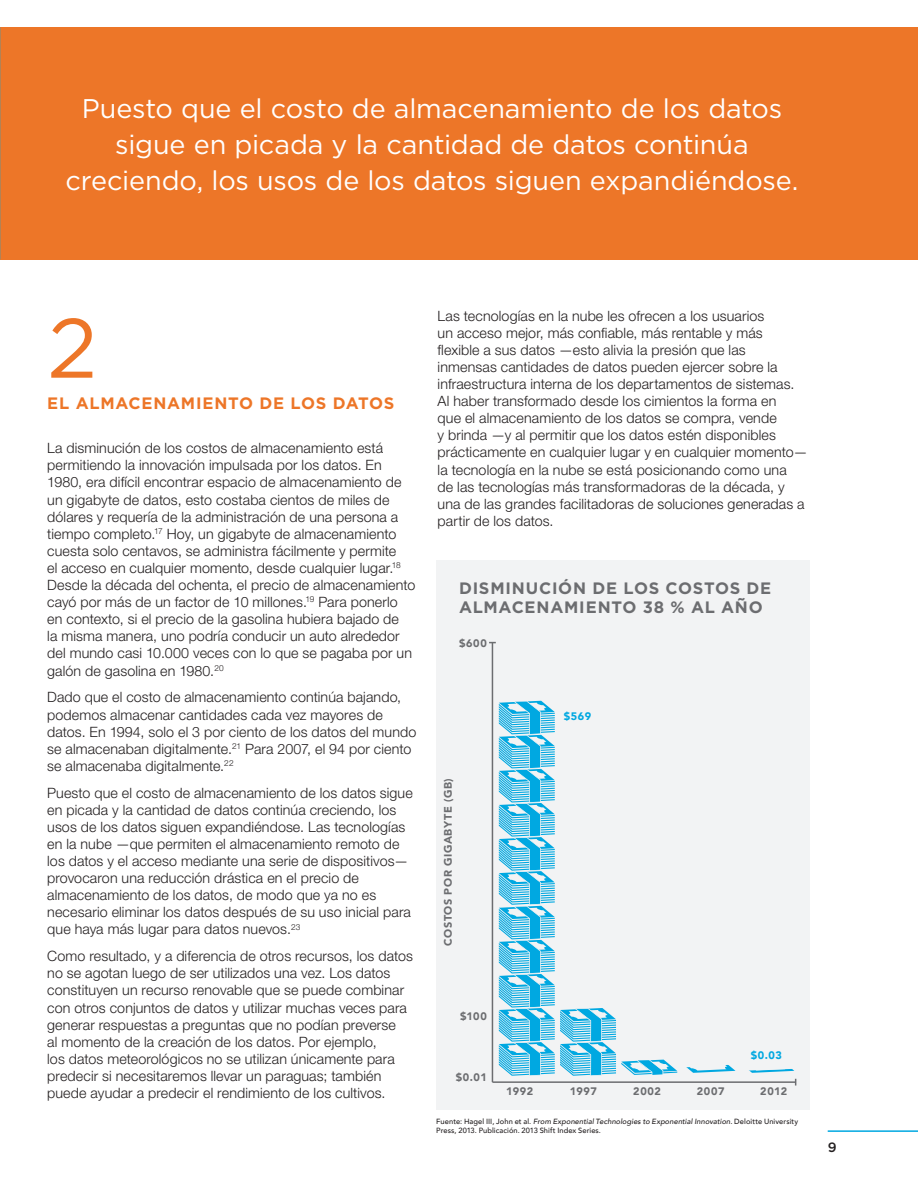
<style>
.page{position:relative;width:918px;height:1188px;background:#fff}
.page>*{position:absolute;margin:0;border:0;box-sizing:border-box;transform-origin:0 0}
.t1{font:84px "Gotham";color:#ed7628}
.t2{font:27px/36px "Gotham";letter-spacing:-.005em;color:#fff;text-align:center}
.t3{font:700 16.5px/19.8px "Gotham";letter-spacing:.045em;color:#6c6d70}
.t4{font:700 16.5px "Gotham";letter-spacing:.04em;color:#ed7628}
.t5{font:300 14.25px/17.1px "Helvetica Neue LT Std";letter-spacing:.01em;color:#231f20}
.t6{font:500 13.5px "Gotham";color:#231f20}
.t7{font:900 10.8px "Avenir";letter-spacing:.055em;color:#6c6d70}
.t8{font:900 10.8px "Avenir";color:#00a8e1}
.t9{font:500 7.5px/9.4px "Avenir";letter-spacing:.01em;color:#231f20}
.s1{font-style:italic}
</style>
<div class="page">
<hr style="left:828px;top:1130px;width:90px;height:2px;background:#00a8e1">
<div style="left:436px;top:561px;width:374px;height:549px;background:#f2f3f4"></div>
<div style="left:0;top:27px;width:918px;height:232px;background:#ed7628"></div>
<hr style="left:492px;top:643px;width:1px;height:439px;background:#6c6d70">
<hr style="left:492px;top:1081px;width:304px;height:2px;background:#6c6d70">
<svg style="left:499px;top:701px;width:297px;height:385px"></svg>
<h2 class="t2" style="left:66px;top:90px;width:734px">Puesto que el costo de almacenamiento de los datos sigue en picada y la cantidad de datos continúa creciendo, los usos de los datos siguen expandiéndose.</h2>
<h1 class="t1" style="left:47px;top:294px;width:52px">2</h1>
<p class="t4" style="left:47px;top:392px;width:349px">EL ALMACENAMIENTO DE LOS DATOS</p>
<p class="t5" style="left:47px;top:439px;width:370px">La disminución de los costos de almacenamiento está permitiendo la innovación impulsada por los datos. En 1980, era difícil encontrar espacio de almacenamiento de un gigabyte de datos, esto costaba cientos de miles de dólares y requería de la administración de una persona a tiempo completo.<sup>17</sup> Hoy, un gigabyte de almacenamiento cuesta solo centavos, se administra fácilmente y permite<br>el acceso en cualquier momento, desde cualquier lugar.<sup>18<br></sup>Desde la década del ochenta, el precio de almacenamiento cayó por más de un factor de 10 millones.<sup>19</sup> Para ponerlo en contexto, si el precio de la gasolina hubiera bajado de<br>la misma manera, uno podría conducir un auto alrededor del mundo casi 10.000 veces con lo que se pagaba por un galón de gasolina en 1980.<sup>20</sup></p>
<p class="t5" style="left:47px;top:689px;width:371px">Dado que el costo de almacenamiento continúa bajando, podemos almacenar cantidades cada vez mayores de datos. En 1994, solo el 3 por ciento de los datos del mundo se almacenaban digitalmente.<sup>21</sup> Para 2007, el 94 por ciento se almacenaba digitalmente.<sup>22</sup></p>
<p class="t5" style="left:47px;top:784px;width:367px">Puesto que el costo de almacenamiento de los datos sigue en picada y la cantidad de datos continúa creciendo, los usos de los datos siguen expandiéndose. Las tecnologías en la nube —que permiten el almacenamiento remoto de los datos y el acceso mediante una serie de dispositivos— provocaron una reducción drástica en el precio de almacenamiento de los datos, de modo que ya no es necesario eliminar los datos después de su uso inicial para que haya más lugar para datos nuevos.<sup>23</sup></p>
<p class="t5" style="left:47px;top:947px;width:367px">Como resultado, y a diferencia de otros recursos, los datos no se agotan luego de ser utilizados una vez. Los datos constituyen un recurso renovable que se puede combinar con otros conjuntos de datos y utilizar muchas veces para generar respuestas a preguntas que no podían preverse<br>al momento de la creación de los datos. Por ejemplo,<br>los datos meteorológicos no se utilizan únicamente para predecir si necesitaremos llevar un paraguas; también puede ayudar a predecir el rendimiento de los cultivos.</p>
<p class="t5" style="left:438px;top:307px;width:372px">Las tecnologías en la nube les ofrecen a los usuarios<br>un acceso mejor, más confiable, más rentable y más flexible a sus datos —esto alivia la presión que las inmensas cantidades de datos pueden ejercer sobre la infraestructura interna de los departamentos de sistemas.<br>Al haber transformado desde los cimientos la forma en<br>que el almacenamiento de los datos se compra, vende<br>y brinda —y al permitir que los datos estén disponibles prácticamente en cualquier lugar y en cualquier momento— la tecnología en la nube se está posicionando como una<br>de las tecnologías más transformadoras de la década, y una de las grandes facilitadoras de soluciones generadas a partir de los datos.</p>
<p class="t3" style="left:459px;top:578px;width:314px">DISMINUCIÓN DE LOS COSTOS DE<br>ALMACENAMIENTO 38 % AL AÑO</p>
<p class="t7" style="left:459px;top:634px;width:29px">$600</p>
<p class="t7" style="left:439px;top:946px;width:169px;rotate:-90deg">COSTOS POR GIGABYTE (GB)</p>
<p class="t8" style="left:564px;top:707px;width:29px">$569</p>
<p class="t7" style="left:460px;top:1007px;width:28px">$100</p>
<p class="t7" style="left:456px;top:1068px;width:33px">$0.01</p>
<p class="t8" style="left:751px;top:1046px;width:33px">$0.03</p>
<p class="t7" style="left:506px;top:1082px;width:29px">1992</p>
<p class="t7" style="left:570px;top:1082px;width:29px">1997</p>
<p class="t7" style="left:633px;top:1082px;width:29px">2002</p>
<p class="t7" style="left:697px;top:1082px;width:29px">2007</p>
<p class="t7" style="left:760px;top:1082px;width:28px">2012</p>
<p class="t9" style="left:436px;top:1116px;width:364px">Fuente: Hagel III, John et al. <span class="s1">From Exponential Technologies to Exponential Innovation.</span> Deloitte University<br>Press, 2013. Publicación. 2013 Shift Index Series.</p>
<p class="t6" style="left:828px;top:1138px;width:10px">9</p>
</div>
